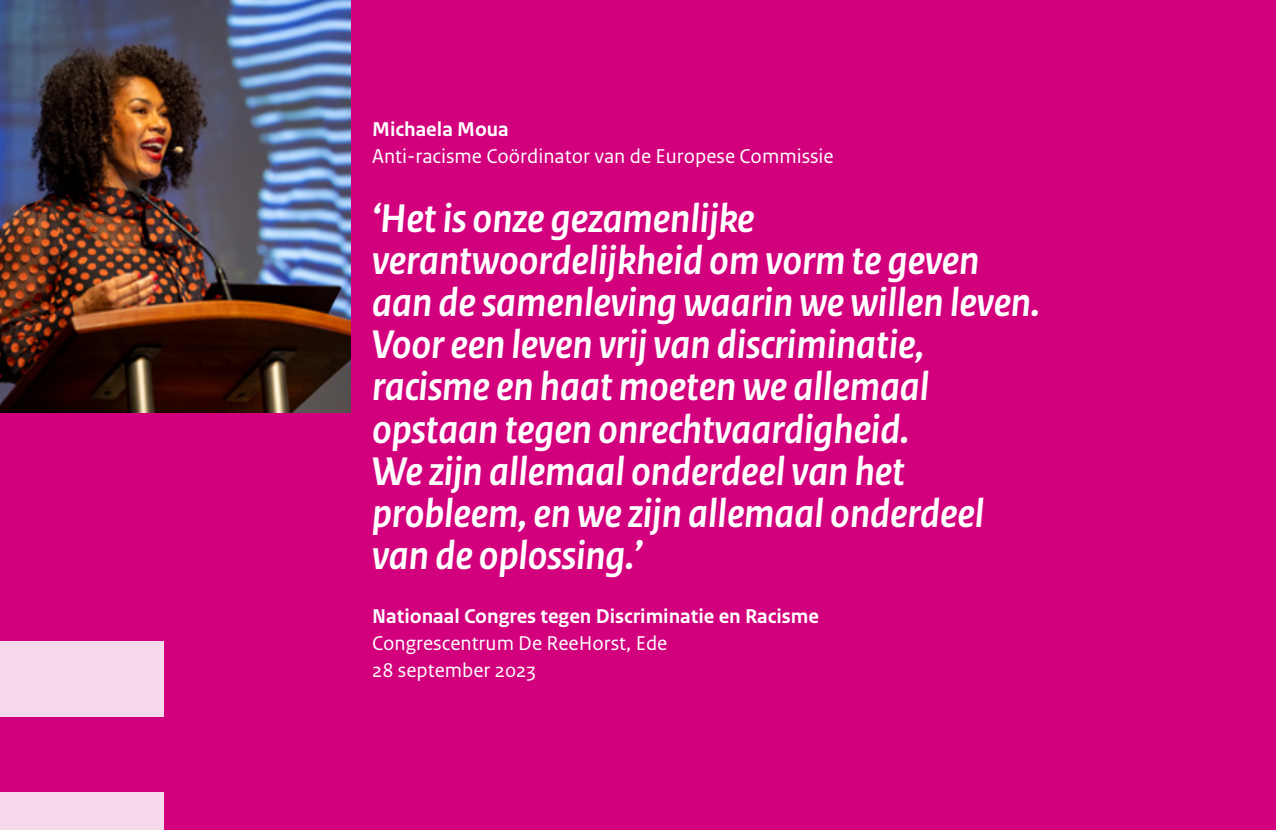
<style>
.page{position:relative;width:1276px;height:830px;background:#fff}
.page>*{position:absolute;margin:0;border:0;box-sizing:border-box;transform-origin:0 0}
._08_RO_Quote{font:italic 700 42px/42px "Rijksoverheid Sans Heading";color:#fff}
._09_RO_Inleiding{font:21px "Rijksoverheid Sans Text";color:#fff}
._09_RO_Inleiding-2{font:700 21px "Rijksoverheid Sans Text";color:#fff}
</style>
<div class="page">
<div style="left:0;top:0;width:1276px;height:829px;background:#d3007e"></div>
<div style="left:0;top:640px;width:163px;height:76px;background:#f6daeb"></div>
<div style="left:0;top:791px;width:163px;height:38px;background:#f6daeb"></div>
<img style="left:0;top:0;width:351px;height:412px">
<p class="_09_RO_Inleiding-2" style="left:372px;top:117px;width:138px">Michaela Moua</p>
<p class="_09_RO_Inleiding" style="left:372px;top:144px;width:463px">Anti-racisme Coördinator van de Europese Commissie</p>
<p class="_08_RO_Quote" style="left:372px;top:198px;width:669px">‘Het is onze gezamenlijke verantwoordelijkheid om vorm te geven aan de samenleving waarin we willen leven.<br>Voor een leven vrij van discriminatie, racisme en haat moeten we allemaal opstaan tegen onrechtvaardigheid.<br>We zijn allemaal onderdeel van het probleem, en we zijn allemaal onderdeel van de oplossing.’</p>
<p class="_09_RO_Inleiding-2" style="left:372px;top:603px;width:448px">Nationaal Congres tegen Discriminatie en Racisme</p>
<p class="_09_RO_Inleiding" style="left:372px;top:630px;width:297px">Congrescentrum De ReeHorst, Ede</p>
<p class="_09_RO_Inleiding" style="left:372px;top:657px;width:165px">28 september 2023</p>
</div>
